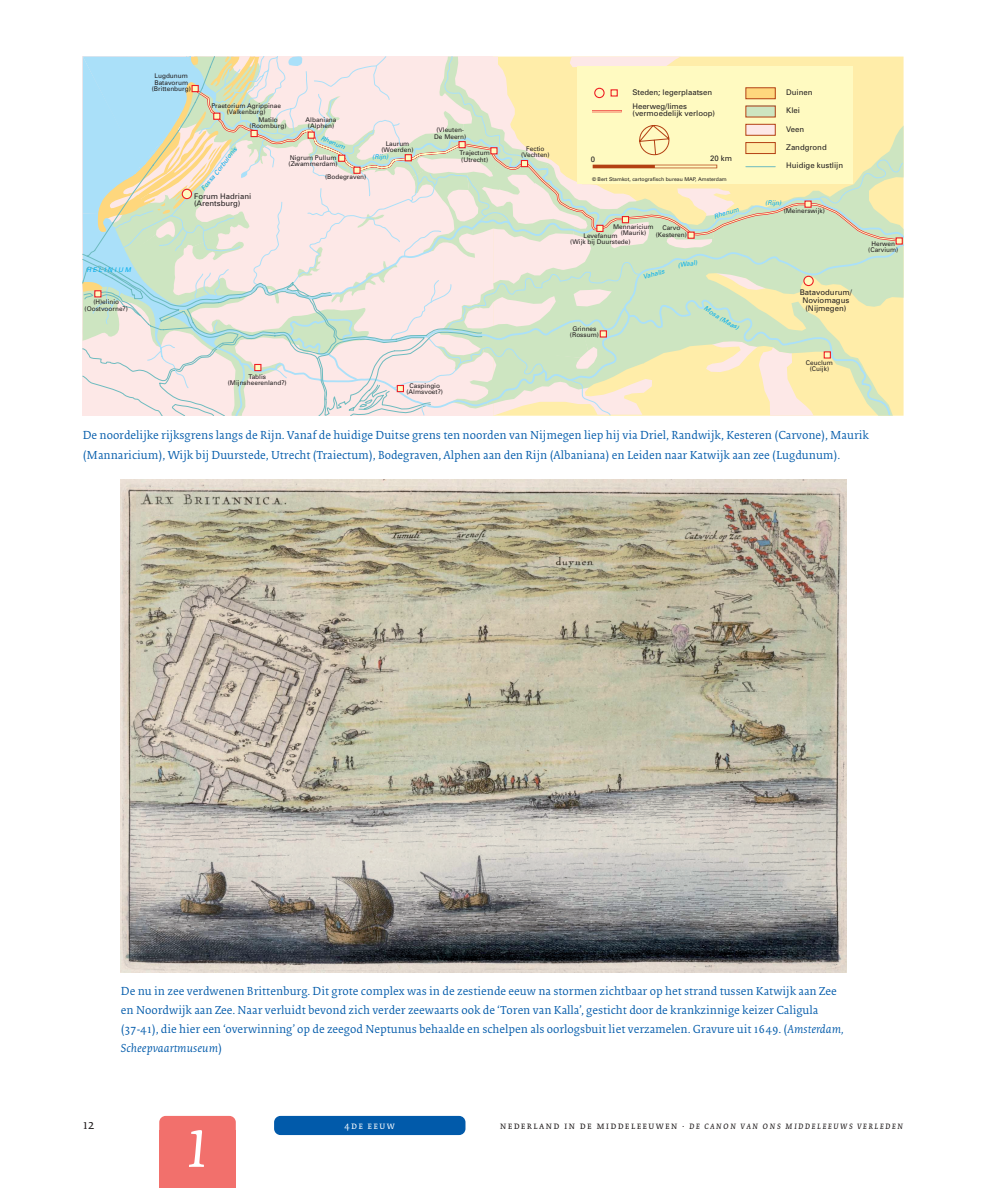
<style>
.page{position:relative;width:995px;height:1188px;background:#fff}
.page>*{position:absolute;margin:0;border:0;box-sizing:border-box;transform-origin:0 0}
.Kop{font:72px "Collis Italic Txt";color:#fff}
.Normaal{font:13.5px "Collis Roman Txt";color:#231f20}
.t1{font:12px/19.2px "Collis Roman Txt";color:#015aaa}
.Normaal-2{font:10.5px "Collis Italic Exp";letter-spacing:.1em;color:#231f20}
.Normaal-3{font:10.5px "Collis Roman Exp";letter-spacing:.1em;color:#fff}
.t2{font:7.8px/7.8px "Univers";color:#231f20}
.t3{font:6.45px/6.4px "Univers";color:#231f20;text-align:center}
.t4{font:italic 6.45px "Univers";color:#00aeef}
.t5{font:5.1px "Univers";color:#231f20}
.s1{font-family:"Collis Italic Txt"}
.s2{font-family:"Collis Roman Exp"}
</style>
<div class="page">
<div style="left:274px;top:1115px;width:191px;height:19px;background:#015aaa;border-radius:6px"></div>
<svg style="left:159px;top:1115px;width:77px;height:15px"></svg>
<div style="left:159px;top:1130px;width:77px;height:57px;background:#f2706c"></div>
<svg style="left:83px;top:57px;width:820px;height:358px;background:#e7e6cd"></svg>
<div style="left:804px;top:200px;width:7px;height:8px;background:#fffac1;border:1px solid #ee1d23"></div>
<div style="left:895px;top:237px;width:8px;height:7px;background:#fffac1;border:1px solid #ee1d23"></div>
<div style="left:823px;top:351px;width:8px;height:7px;background:#fffac1;border:1px solid #ee1d23"></div>
<div style="left:600px;top:330px;width:7px;height:7px;background:#fffac1;border:1px solid #ee1d23"></div>
<div style="left:397px;top:385px;width:7px;height:7px;background:#fffac1;border:1px solid #ee1d23"></div>
<div style="left:254px;top:364px;width:7px;height:7px;background:#fffac1;border:1px solid #ee1d23"></div>
<hr style="left:655px;top:165px;width:61px;height:2px;background:#fffac1">
<img style="left:121px;top:480px;width:725px;height:492px">
<p class="t4" style="left:86px;top:266px;width:46px">H E L I N I U M</p>
<p class="t3" style="left:85px;top:299px;width:45px">(H)elinio (Oostvoorne?)</p>
<p class="t3" style="left:152px;top:72px;width:41px">Lugdunum<br>Batavorum (Brittenburg)</p>
<p class="t2" style="left:632px;top:85px;width:81px;line-height:14px">Steden; legerplaatsen<br>Heerweg/limes</p>
<p class="t2" style="left:632px;top:110px;width:84px">(vermoedelijk verloop)</p>
<p class="t3" style="left:211px;top:102px;width:71px">Praetorium Agrippinae (Valkenburg)</p>
<p class="t3" style="left:249px;top:116px;width:38px">Matilo (Roomburg)</p>
<p class="t3" style="left:306px;top:116px;width:32px">Albaniana (Alphen)</p>
<p class="t3" style="left:288px;top:154px;width:51px;text-align:left">Nigrum Pullum (Zwammerdam)</p>
<p class="t3" style="left:434px;top:127px;width:33px">(Vleuten-<br>De Meern)</p>
<p class="t4" style="left:323px;top:134px;width:27px;rotate:23deg">Rhenum</p>
<p class="t3" style="left:381px;top:140px;width:34px">Laurum (Woerden)</p>
<p class="t3" style="left:459px;top:150px;width:32px;text-align:left">Trajectum (Utrecht)</p>
<p class="t3" style="left:521px;top:145px;width:30px">Fectio (Vechten)</p>
<p class="t4" style="left:212px;top:172px;width:35px;rotate:-53deg">Corbulonis</p>
<p class="t4" style="left:199px;top:186px;width:19px;rotate:-49deg">Fossa</p>
<p class="t5" style="left:592px;top:176px;width:136px">© Bert Stamkot, cartografisch bureau MAP, Amsterdam</p>
<p class="t4" style="left:372px;top:153px;width:18px">(Rijn)</p>
<p class="t2" style="left:591px;top:155px;width:6px">0</p>
<p class="t2" style="left:710px;top:155px;width:23px">20 km</p>
<p class="t3" style="left:325px;top:174px;width:43px">(Bodegraven)</p>
<p class="t2" style="left:194px;top:192px;width:59px">Forum Hadriani (Arentsburg)</p>
<p class="t3" style="left:228px;top:373px;width:60px">Tablis (Mijnsheerenland?)</p>
<p class="t3" style="left:406px;top:382px;width:38px">Caspingio (Almsvoet?)</p>
<p class="t3" style="left:613px;top:223px;width:42px">Mennaricium (Maurik)</p>
<p class="t3" style="left:656px;top:225px;width:33px">Carvo (Kesteren)</p>
<p class="t3" style="left:570px;top:232px;width:62px">Levefanum<br>(Wijk bij Duurstede)</p>
<p class="t4" style="left:642px;top:273px;width:23px;rotate:-16deg">Vahalis</p>
<p class="t4" style="left:677px;top:261px;width:21px;rotate:-9deg">(Waal)</p>
<p class="t4" style="left:713px;top:213px;width:27px;rotate:-17deg">Rhenum</p>
<p class="t3" style="left:570px;top:325px;width:31px">Grinnes (Rossum)</p>
<p class="t4" style="left:707px;top:304px;width:18px;rotate:33deg">Mosa</p>
<p class="t4" style="left:722px;top:314px;width:22px;rotate:29deg">(Maas)</p>
<p class="t2" style="left:786px;top:88px;width:28px">Duinen</p>
<p class="t2" style="left:786px;top:107px;width:15px">Klei</p>
<p class="t2" style="left:786px;top:125px;width:19px">Veen</p>
<p class="t2" style="left:786px;top:143px;width:42px">Zandgrond</p>
<p class="t2" style="left:786px;top:161px;width:58px">Huidige kustlijn</p>
<p class="t4" style="left:765px;top:199px;width:18px">(Rijn)</p>
<p class="t3" style="left:783px;top:207px;width:43px">(Meinerswijk)</p>
<p class="t2" style="left:800px;top:288px;width:54px;text-align:center">Batavodurum/<br>Noviomagus (Nijmegen)</p>
<p class="t3" style="left:868px;top:240px;width:32px">Herwen (Carvium)</p>
<p class="t3" style="left:806px;top:359px;width:28px">Ceuclum (Cuijk)</p>
<p class="t1" style="left:83px;top:426px;width:788px">De noordelijke rijksgrens langs de Rijn. Vanaf de huidige Duitse grens ten noorden van Nijmegen liep hij via Driel, Randwijk, Kesteren (Carvone), Maurik (Mannaricium), Wijk bij Duurstede, Utrecht (Traiectum), Bodegraven, Alphen aan den Rijn (Albaniana) en Leiden naar Katwijk aan zee (Lugdunum).</p>
<p class="t1" style="left:121px;top:981px;width:724px">De nu in zee verdwenen Brittenburg. Dit grote complex was in de zestiende eeuw na stormen zichtbaar op het strand tussen Katwijk aan Zee en Noordwijk aan Zee. Naar verluidt bevond zich verder zeewaarts ook de ‘Toren van Kalla’, gesticht door de krankzinnige keizer Caligula (37-41), die hier een ‘overwinning’ op de zeegod Neptunus behaalde en schelpen als oorlogsbuit liet verzamelen. Gravure uit 1649. (<span class="s1">Amsterdam, Scheepvaartmuseum</span>)</p>
<p class="Normaal" style="left:83px;top:1117px;width:13px">12</p>
<p class="Normaal-2" style="left:500px;top:1119px;width:405px"><span class="s2">nederland in de middeleeuwen •</span> de canon van ons middeleeuws verleden</p>
<p class="Kop" style="left:185px;top:1107px;width:27px">1</p>
<p class="Normaal-3" style="left:345px;top:1119px;width:52px">4de eeuw</p>
</div>
